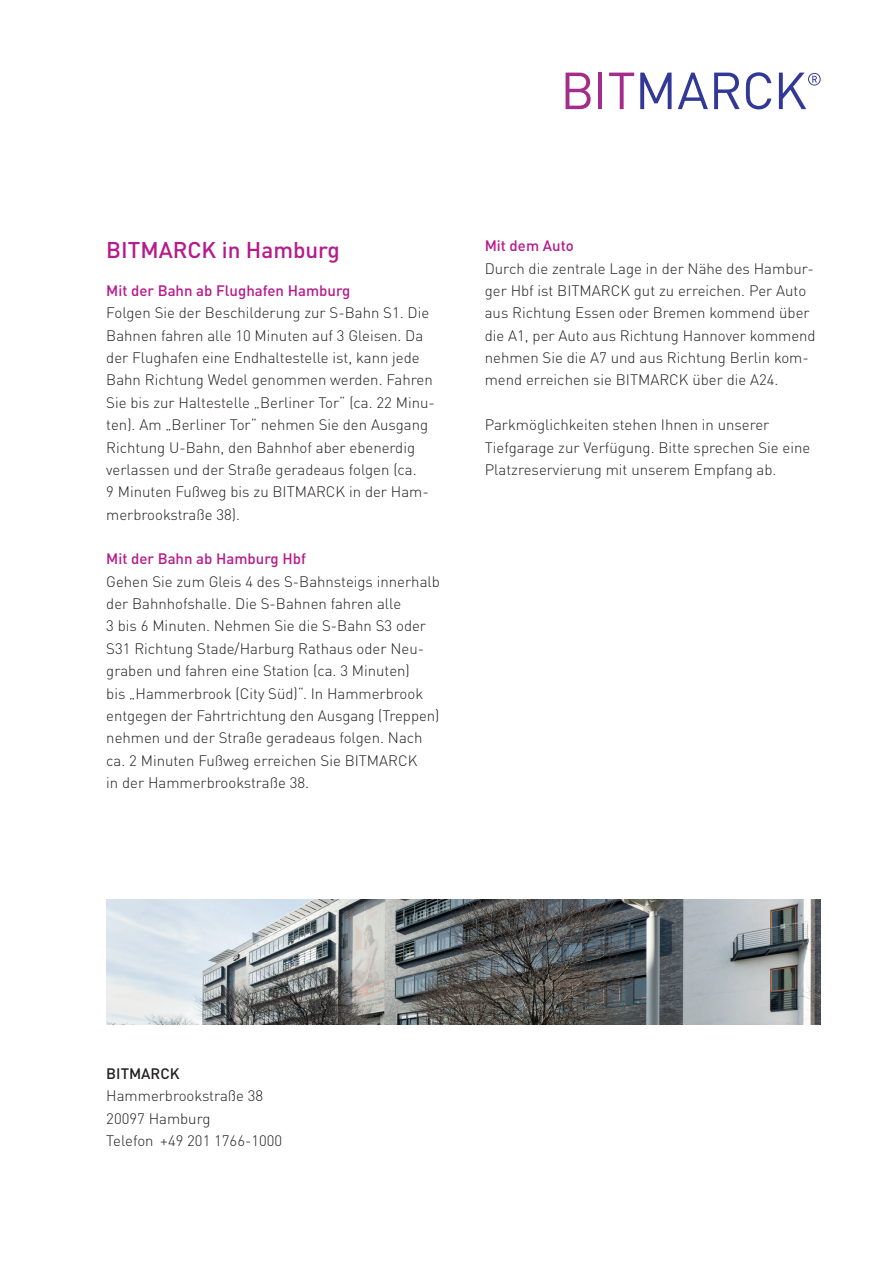
<style>
.page{position:relative;width:893px;height:1263px;background:#fff}
.page>*{position:absolute;margin:0;border:0;box-sizing:border-box;transform-origin:0 0}
.t1{font:500 22.5px "DIN Pro";color:#b61a8b}
.t2{font:300 15px/22.4px "DIN Pro";color:#231f20}
.t3{font:500 15px "DIN Pro";color:#b61a8b}
.t4{font:500 15px "DIN Pro";color:#231f20}
</style>
<div class="page">
<svg style="left:566px;top:73px;width:25px;height:36px"></svg>
<hr style="left:598px;top:73px;width:4px;height:36px;background:#a42d8c">
<svg style="left:609px;top:73px;width:25px;height:36px"></svg>
<svg style="left:640px;top:73px;width:32px;height:36px"></svg>
<svg style="left:678px;top:73px;width:30px;height:36px"></svg>
<svg style="left:714px;top:73px;width:26px;height:36px"></svg>
<svg style="left:746px;top:72px;width:25px;height:37px"></svg>
<svg style="left:779px;top:73px;width:42px;height:36px"></svg>
<img style="left:106px;top:900px;width:715px;height:124px">
<h1 class="t1" style="left:106px;top:231px;width:235px">BITMARCK in Hamburg</h1>
<p class="t3" style="left:106px;top:278px;width:246px">Mit der Bahn ab Flughafen Hamburg</p>
<p class="t2" style="left:106px;top:300px;width:330px">Folgen Sie der Beschilderung zur S-Bahn S1. Die Bahnen fahren alle 10 Minuten auf 3 Gleisen. Da der Flughafen eine Endhaltestelle ist, kann jede Bahn Richtung Wedel genommen werden. Fahren Sie bis zur Haltestelle „Berliner Tor“ (ca. 22 Minu&shy;ten). Am „Berliner Tor“ nehmen Sie den Ausgang Richtung U-Bahn, den Bahnhof aber ebenerdig verlassen und der Straße geradeaus folgen (ca.<br>9 Minuten Fußweg bis zu BITMARCK in der Ham&shy;merbrookstraße 38).</p>
<p class="t3" style="left:106px;top:547px;width:201px">Mit der Bahn ab Hamburg Hbf</p>
<p class="t2" style="left:106px;top:569px;width:335px">Gehen Sie zum Gleis 4 des S-Bahnsteigs innerhalb der Bahnhofshalle. Die S-Bahnen fahren alle<br>3 bis 6 Minuten. Nehmen Sie die S-Bahn S3 oder S31 Richtung Stade/Harburg Rathaus oder Neu&shy;graben und fahren eine Station (ca. 3 Minuten)<br>bis „Hammerbrook (City Süd)“. In Hammerbrook entgegen der Fahrtrichtung den Ausgang (Treppen) nehmen und der Straße geradeaus folgen. Nach ca. 2 Minuten Fußweg erreichen Sie BITMARCK<br>in der Hammerbrookstraße 38.</p>
<p class="t3" style="left:485px;top:234px;width:91px">Mit dem Auto</p>
<p class="t2" style="left:485px;top:256px;width:332px">Durch die zentrale Lage in der Nähe des Hambur&shy;ger Hbf ist BITMARCK gut zu erreichen. Per Auto aus Richtung Essen oder Bremen kommend über die A1, per Auto aus Richtung Hannover kommend nehmen Sie die A7 und aus Richtung Berlin kom&shy;mend erreichen sie BITMARCK über die A24.</p>
<p class="t2" style="left:485px;top:412px;width:327px">Parkmöglichkeiten stehen Ihnen in unserer<br>Tiefgarage zur Verfügung. Bitte sprechen Sie eine<br>Platzreservierung mit unserem Empfang ab.</p>
<p class="t4" style="left:106px;top:1061px;width:75px">BITMARCK</p>
<p class="t2" style="left:106px;top:1083px;width:177px">Hammerbrookstraße 38<br>20097 Hamburg<br>Telefon +49 201 1766-1000</p>
</div>
